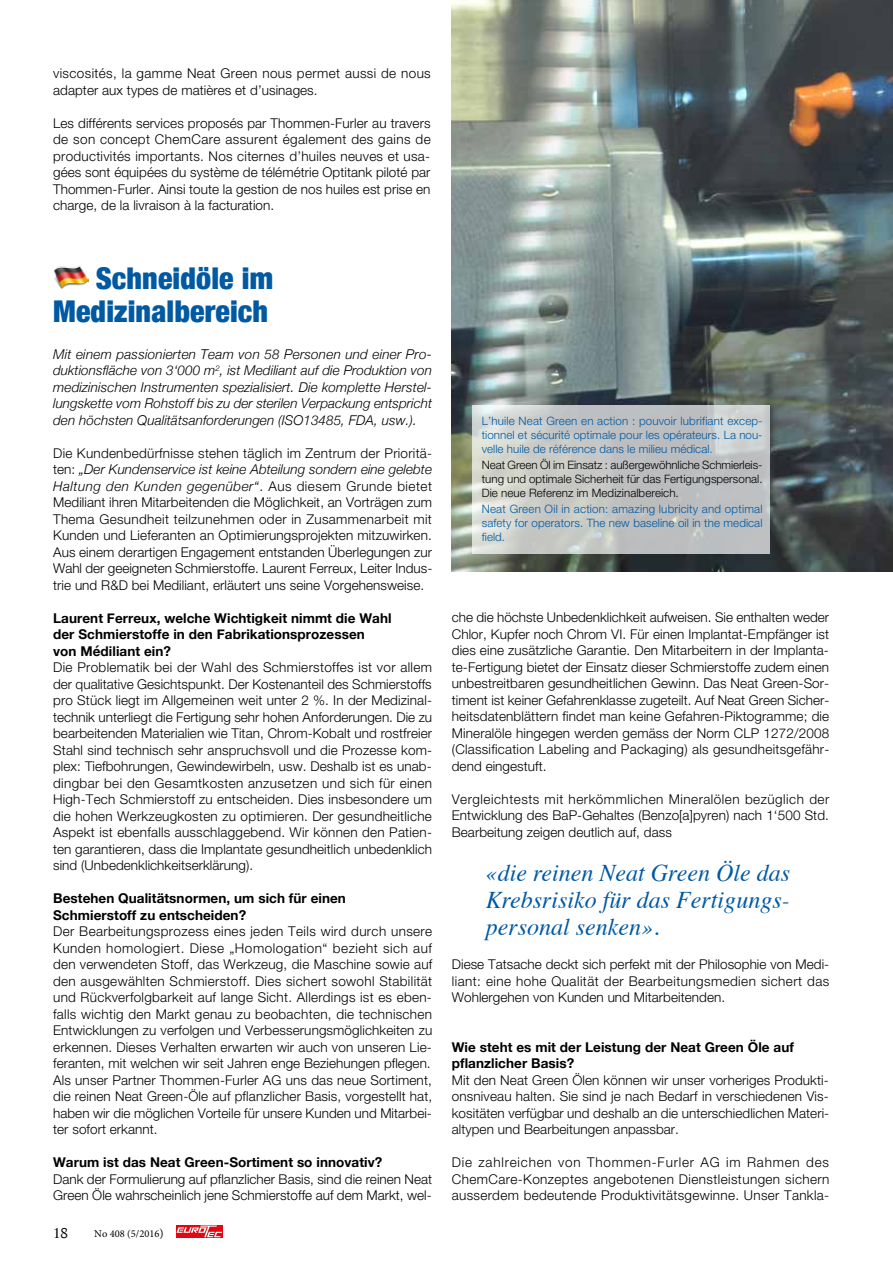
<style>
.page{position:relative;width:893px;height:1263px;background:#fff}
.page>*{position:absolute;margin:0;border:0;box-sizing:border-box;transform-origin:0 0}
.t1{font:900 condensed 30px/33px "Helvetica Neue";letter-spacing:.005em;color:#0059a3;text-align:right}
.t2{font:italic 24px/27px "Times";color:#0059a3;text-align:justify}
.t3{font:300 13.5px/16.5px "Helvetica Neue";letter-spacing:.005em;color:#000;text-align:justify}
.t4{font:italic 300 13.5px/16.5px "Helvetica Neue";letter-spacing:.005em;color:#000;text-align:justify}
.t5{font:700 13.5px/16.5px "Helvetica Neue";letter-spacing:.005em;color:#000}
.t6{font:300 13.5px/16.5px "Helvetica Neue";letter-spacing:.03em;color:#000}
.t7{font:300 11.55px/14px "Helvetica Neue";letter-spacing:.005em;color:#0059a3;text-align:justify}
.t8{font:300 11.55px/14px "Helvetica Neue";letter-spacing:.005em;color:#000;text-align:justify}
.t9{font:10.5px "Minion Pro";color:#000}
.s1{font-style:italic}
.s2{font-size:12px}
</style>
<div class="page">
<div style="left:176px;top:1225px;width:47px;height:12px;background:#e30613"></div>
<svg style="left:176px;top:1225px;width:46px;height:12px"></svg>
<img style="left:54px;top:265px;width:34px;height:24px">
<img style="left:452px;top:0;width:441px;height:572px">
<svg style="left:472px;top:405px;width:298px;height:149px;fill:#c3c5c3"></svg>
<p class="t6" style="left:53px;top:65px;width:379px">viscosités, la gamme Neat Green nous permet aussi de nous adapter aux types de matières et d’usinages.</p>
<p class="t3" style="left:53px;top:114px;width:379px">Les différents services proposés par Thommen-Furler au travers de son concept ChemCare assurent également des gains de productivités importants. Nos citernes d’huiles neuves et usa&shy;gées sont équipées du système de télémétrie Optitank piloté par Thommen-Furler. Ainsi toute la gestion de nos huiles est prise en charge, de la livraison à la facturation.</p>
<h1 class="t1" style="left:53px;top:260px;width:221px">Schneidöle im<br>Medizinalbereich</h1>
<p class="t4" style="left:53px;top:345px;width:380px">Mit einem passionierten Team von 58 Personen und einer Pro&shy;duktionsfläche von 3‘000 m<sup>2</sup>, ist Mediliant auf die Produktion von medizinischen Instrumenten spezialisiert. Die komplette Herstel&shy;lungskette vom Rohstoff bis zu der sterilen Verpackung entspricht den höchsten Qualitätsanforderungen (ISO13485, FDA, usw.).</p>
<p class="t3" style="left:53px;top:444px;width:381px">Die Kundenbedürfnisse stehen täglich im Zentrum der Prioritä&shy;ten: <span class="s1">„Der Kundenservice ist keine Abteilung sondern eine gelebte Haltung den Kunden gegenüber“</span>. Aus diesem Grunde bietet Mediliant ihren Mitarbeitenden die Möglichkeit, an Vorträgen zum Thema Gesundheit teilzunehmen oder in Zusammenarbeit mit Kunden und Lieferanten an Optimierungsprojekten mitzuwirken.<br>Aus einem derartigen Engagement entstanden Überlegungen zur Wahl der geeigneten Schmierstoffe. Laurent Ferreux, Leiter Indus&shy;trie und R&amp;D bei Mediliant, erläutert uns seine Vorgehensweise.</p>
<p class="t5" style="left:53px;top:610px;width:340px">Laurent Ferreux, welche Wichtigkeit nimmt die Wahl der Schmierstoffe in den Fabrikationsprozessen von Médiliant ein?</p>
<p class="t3" style="left:53px;top:659px;width:381px">Die Problematik bei der Wahl des Schmierstoffes ist vor allem der qualitative Gesichtspunkt. Der Kostenanteil des Schmierstoffs pro Stück liegt im Allgemeinen weit unter 2 %. In der Medizinal&shy;technik unterliegt die Fertigung sehr hohen Anforderungen. Die zu bearbeitenden Materialien wie Titan, Chrom-Kobalt und rostfreier Stahl sind technisch sehr anspruchsvoll und die Prozesse kom&shy;plex: Tiefbohrungen, Gewindewirbeln, usw. Deshalb ist es unab&shy;dingbar bei den Gesamtkosten anzusetzen und sich für einen High-Tech Schmierstoff zu entscheiden. Dies insbesondere um die hohen Werkzeugkosten zu optimieren. Der gesundheitliche Aspekt ist ebenfalls ausschlaggebend. Wir können den Patien&shy;ten garantieren, dass die Implantate gesundheitlich unbedenklich sind (Unbedenklichkeitserklärung).</p>
<p class="t5" style="left:53px;top:890px;width:294px">Bestehen Qualitätsnormen, um sich für einen<br>Schmierstoff zu entscheiden?</p>
<p class="t3" style="left:53px;top:923px;width:381px">Der Bearbeitungsprozess eines jeden Teils wird durch unsere Kunden homologiert. Diese „Homologation“ bezieht sich auf den verwendeten Stoff, das Werkzeug, die Maschine sowie auf den ausgewählten Schmierstoff. Dies sichert sowohl Stabilität und Rückverfolgbarkeit auf lange Sicht. Allerdings ist es eben&shy;falls wichtig den Markt genau zu beobachten, die technischen Entwicklungen zu verfolgen und Verbesserungsmöglichkeiten zu erkennen. Dieses Verhalten erwarten wir auch von unseren Lie&shy;feranten, mit welchen wir seit Jahren enge Beziehungen pflegen.<br>Als unser Partner Thommen-Furler AG uns das neue Sortiment, die reinen Neat Green-Öle auf pflanzlicher Basis, vorgestellt hat, haben wir die möglichen Vorteile für unsere Kunden und Mitarbei&shy;ter sofort erkannt.</p>
<p class="t5" style="left:53px;top:1154px;width:331px">Warum ist das Neat Green-Sortiment so innovativ?</p>
<p class="t3" style="left:53px;top:1170px;width:380px">Dank der Formulierung auf pflanzlicher Basis, sind die reinen Neat<br>Green Öle wahrscheinlich jene Schmierstoffe auf dem Markt, wel-</p>
<p class="t9" style="left:94px;top:1227px;width:71px">No 408 (5/2016<span class="s2">)</span></p>
<p class="t7" style="left:482px;top:413px;width:282px">L’huile Neat Green en action : pouvoir lubrifiant excep&shy;tionnel et sécurité optimale pour les opérateurs. La nou&shy;velle huile de référence dans le milieu médical.</p>
<p class="t8" style="left:482px;top:457px;width:282px">Neat Green Öl im Einsatz : außergewöhnliche Schmierleis&shy;tung und optimale Sicherheit für das Fertigungspersonal.<br>Die neue Referenz im Medizinalbereich.</p>
<p class="t7" style="left:482px;top:501px;width:282px">Neat Green Oil in action: amazing lubricity and optimal safety for operators. The new baseline oil in the medical field.</p>
<p class="t3" style="left:452px;top:609px;width:379px">che die höchste Unbedenklichkeit aufweisen. Sie enthalten weder Chlor, Kupfer noch Chrom VI. Für einen Implantat-Empfänger ist dies eine zusätzliche Garantie. Den Mitarbeitern in der Implanta&shy;te-Fertigung bietet der Einsatz dieser Schmierstoffe zudem einen unbestreitbaren gesundheitlichen Gewinn. Das Neat Green-Sor&shy;timent ist keiner Gefahrenklasse zugeteilt. Auf Neat Green Sicher&shy;heitsdatenblättern findet man keine Gefahren-Piktogramme; die Mineralöle hingegen werden gemäss der Norm CLP 1272/2008 (Classification Labeling and Packaging) als gesundheitsgefähr&shy;dend eingestuft.</p>
<p class="t3" style="left:452px;top:790px;width:379px">Vergleichtests mit herkömmlichen Mineralölen bezüglich der Entwicklung des BaP-Gehaltes (Benzo[a]pyren) nach 1‘500 Std.<br>Bearbeitung zeigen deutlich auf, dass</p>
<h2 class="t2" style="left:486px;top:858px;width:306px">«die reinen Neat Green Öle das Krebsrisiko für das Fertigungs&shy;personal senken».</h2>
<p class="t3" style="left:452px;top:956px;width:379px">Diese Tatsache deckt sich perfekt mit der Philosophie von Medi&shy;liant: eine hohe Qualität der Bearbeitungsmedien sichert das Wohlergehen von Kunden und Mitarbeitenden.</p>
<p class="t5" style="left:452px;top:1039px;width:344px">Wie steht es mit der Leistung der Neat Green Öle auf pflanzlicher Basis?</p>
<p class="t3" style="left:452px;top:1071px;width:379px">Mit den Neat Green Ölen können wir unser vorheriges Produkti&shy;onsniveau halten. Sie sind je nach Bedarf in verschiedenen Vis&shy;kositäten verfügbar und deshalb an die unterschiedlichen Materi&shy;altypen und Bearbeitungen anpassbar.</p>
<p class="t3" style="left:452px;top:1154px;width:379px">Die zahlreichen von Thommen-Furler AG im Rahmen des ChemCare-Konzeptes angebotenen Dienstleistungen sichern ausserdem bedeutende Produktivitätsgewinne. Unser Tankla-</p>
</div>
